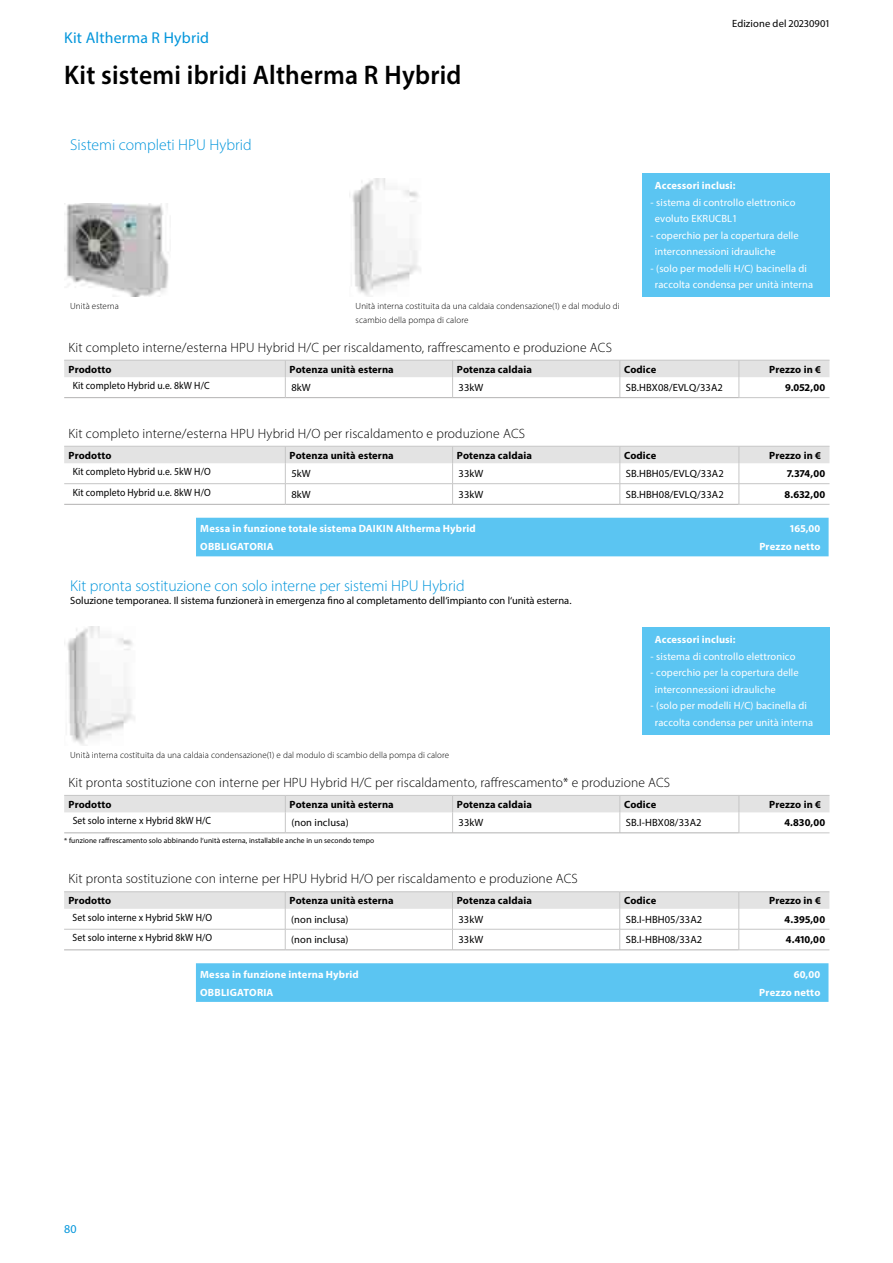
<style>
.page{position:relative;width:893px;height:1263px;background:#fff}
.page>*{position:absolute;margin:0;border:0;box-sizing:border-box;transform-origin:0 0}
.t1{font:600 27px "Myriad Pro";letter-spacing:.01em;color:#000;scale:.95 1}
.t2{font:300 15.75px "Myriad Pro";color:#0095db}
.t3{font:15.75px "Myriad Pro";letter-spacing:.01em;color:#0095db}
.t4{font:300 13.5px "Myriad Pro";letter-spacing:.01em;color:#000}
.t5{font:12px "Myriad Pro";color:#0095db}
.t6{font:10.5px/16.5px "Myriad Pro";letter-spacing:.01em;color:#fff}
.t7{font:10.5px "Myriad Pro";letter-spacing:.01em;color:#000}
.t8{font:700 10.5px "Myriad Pro";letter-spacing:.01em;color:#000}
.t9{font:700 10.5px/18px "Myriad Pro";letter-spacing:.02em;color:#fff}
.t10{font:10.5px "Myriad Pro";letter-spacing:.01em;color:#000;scale:.92 1}
.t11{font:300 9px/13.5px "Myriad Pro";letter-spacing:.01em;color:#000}
.t12{font:7.5px "Myriad Pro";letter-spacing:.01em;color:#000}
</style>
<div class="page">
<hr style="left:739px;top:397px;width:90px;height:1px;background:#c6c6c6">
<hr style="left:64px;top:397px;width:221px;height:1px;background:#b3b2b2">
<hr style="left:285px;top:397px;width:168px;height:1px;background:#b3b2b2">
<hr style="left:453px;top:397px;width:167px;height:1px;background:#b3b2b2">
<hr style="left:620px;top:397px;width:119px;height:1px;background:#b3b2b2">
<svg style="left:64px;top:360px;width:765px;height:37px"></svg>
<img style="left:64px;top:204px;width:105px;height:93px">
<img style="left:352px;top:178px;width:69px;height:119px">
<div style="left:642px;top:173px;width:187px;height:124px;background:#5bc5f2"></div>
<hr style="left:739px;top:504px;width:90px;height:1px;background:#c6c6c6">
<hr style="left:64px;top:504px;width:221px;height:1px;background:#b3b2b2">
<hr style="left:285px;top:504px;width:168px;height:1px;background:#b3b2b2">
<hr style="left:453px;top:504px;width:167px;height:1px;background:#b3b2b2">
<hr style="left:620px;top:504px;width:119px;height:1px;background:#b3b2b2">
<svg style="left:64px;top:446px;width:765px;height:58px"></svg>
<div style="left:196px;top:518px;width:633px;height:38px;background:#5bc5f2"></div>
<svg style="left:64px;top:795px;width:765px;height:38px"></svg>
<img style="left:64px;top:627px;width:71px;height:118px">
<div style="left:642px;top:627px;width:187px;height:107px;background:#5bc5f2"></div>
<hr style="left:64px;top:891px;width:221px;height:1px;background:#c6c6c6">
<hr style="left:285px;top:891px;width:167px;height:1px;background:#c6c6c6">
<hr style="left:452px;top:891px;width:168px;height:1px;background:#c6c6c6">
<hr style="left:620px;top:891px;width:119px;height:1px;background:#c6c6c6">
<hr style="left:739px;top:891px;width:90px;height:1px;background:#c6c6c6">
<svg style="left:64px;top:892px;width:765px;height:58px"></svg>
<div style="left:196px;top:963px;width:632px;height:39px;background:#5bc5f2"></div>
<p class="t3" style="left:64px;top:28px;width:146px">Kit Altherma R Hybrid</p>
<h1 class="t1" style="left:64px;top:58px;width:420px">Kit sistemi ibridi Altherma R Hybrid</h1>
<p class="t2" style="left:70px;top:135px;width:183px">Sistemi completi HPU Hybrid</p>
<p class="t7" style="left:732px;top:17px;width:99px">Edizione del 20230901</p>
<p class="t9" style="left:655px;top:176px;width:82px">Accessori inclusi:</p>
<p class="t6" style="left:655px;top:194px;width:142px;text-indent:-4px">- sistema di controllo elettronico evoluto EKRUCBL1</p>
<p class="t6" style="left:655px;top:227px;width:145px;text-indent:-4px">- coperchio per la copertura delle interconnessioni idrauliche</p>
<p class="t6" style="left:651px;top:260px;width:164px;text-align:center">- (solo per modelli H/C) bacinella di raccolta condensa per unità interna</p>
<p class="t11" style="left:70px;top:299px;width:50px">Unità esterna</p>
<p class="t11" style="left:356px;top:299px;width:266px">Unità interna costituita da una caldaia condensazione(1) e dal modulo di scambio della pompa di calore</p>
<p class="t4" style="left:68px;top:339px;width:545px">Kit completo interne/esterna HPU Hybrid H/C per riscaldamento, raffrescamento e produzione ACS</p>
<p class="t8" style="left:68px;top:362px;width:44px">Prodotto</p>
<p class="t8" style="left:290px;top:362px;width:106px">Potenza unità esterna</p>
<p class="t8" style="left:457px;top:362px;width:77px">Potenza caldaia</p>
<p class="t8" style="left:624px;top:362px;width:34px">Codice</p>
<p class="t8" style="left:769px;top:362px;width:53px">Prezzo in €</p>
<p class="t10" style="left:73px;top:379px;width:150px">Kit completo Hybrid u.e. 8kW H/C</p>
<p class="t7" style="left:291px;top:381px;width:21px">8kW</p>
<p class="t7" style="left:459px;top:381px;width:26px">33kW</p>
<p class="t7" style="left:626px;top:381px;width:99px">SB.HBX08/EVLQ/33A2</p>
<p class="t8" style="left:785px;top:381px;width:42px">9.052,00</p>
<p class="t4" style="left:68px;top:425px;width:458px">Kit completo interne/esterna HPU Hybrid H/O per riscaldamento e produzione ACS</p>
<p class="t8" style="left:68px;top:448px;width:44px">Prodotto</p>
<p class="t8" style="left:290px;top:448px;width:106px">Potenza unità esterna</p>
<p class="t8" style="left:457px;top:448px;width:77px">Potenza caldaia</p>
<p class="t8" style="left:624px;top:448px;width:34px">Codice</p>
<p class="t8" style="left:769px;top:448px;width:53px">Prezzo in €</p>
<p class="t10" style="left:73px;top:465px;width:152px">Kit completo Hybrid u.e. 5kW H/O</p>
<p class="t7" style="left:291px;top:467px;width:21px">5kW</p>
<p class="t7" style="left:459px;top:467px;width:26px">33kW</p>
<p class="t7" style="left:626px;top:467px;width:99px">SB.HBH05/EVLQ/33A2</p>
<p class="t8" style="left:787px;top:467px;width:40px">7.374,00</p>
<p class="t10" style="left:73px;top:486px;width:152px">Kit completo Hybrid u.e. 8kW H/O</p>
<p class="t7" style="left:291px;top:488px;width:21px">8kW</p>
<p class="t7" style="left:459px;top:488px;width:26px">33kW</p>
<p class="t7" style="left:626px;top:488px;width:99px">SB.HBH08/EVLQ/33A2</p>
<p class="t8" style="left:785px;top:488px;width:42px">8.632,00</p>
<p class="t9" style="left:200px;top:519px;width:277px">Messa in funzione totale sistema DAIKIN Altherma Hybrid<br>OBBLIGATORIA</p>
<p class="t9" style="left:759px;top:519px;width:63px;text-align:right">165,00<br>Prezzo netto</p>
<p class="t2" style="left:70px;top:576px;width:396px">Kit pronta sostituzione con solo interne per sistemi HPU Hybrid</p>
<p class="t7" style="left:70px;top:594px;width:503px">Soluzione temporanea. Il sistema funzionerà in emergenza fino al completamento dell‘impianto con l‘unità esterna.</p>
<p class="t9" style="left:655px;top:630px;width:82px">Accessori inclusi:</p>
<p class="t6" style="left:651px;top:648px;width:146px">- sistema di controllo elettronico</p>
<p class="t6" style="left:655px;top:664px;width:145px;text-indent:-4px">- coperchio per la copertura delle interconnessioni idrauliche</p>
<p class="t6" style="left:651px;top:697px;width:164px;text-align:center">- (solo per modelli H/C) bacinella di raccolta condensa per unità interna</p>
<p class="t11" style="left:70px;top:748px;width:380px">Unità interna costituita da una caldaia condensazione(1) e dal modulo di scambio della pompa di calore</p>
<p class="t4" style="left:68px;top:774px;width:603px">Kit pronta sostituzione con interne per HPU Hybrid H/C per riscaldamento, raffrescamento* e produzione ACS</p>
<p class="t8" style="left:68px;top:797px;width:44px">Prodotto</p>
<p class="t8" style="left:290px;top:797px;width:106px">Potenza unità esterna</p>
<p class="t8" style="left:457px;top:797px;width:77px">Potenza caldaia</p>
<p class="t8" style="left:624px;top:797px;width:34px">Codice</p>
<p class="t8" style="left:769px;top:797px;width:53px">Prezzo in €</p>
<p class="t10" style="left:73px;top:814px;width:152px">Set solo interne x Hybrid 8kW H/C</p>
<p class="t7" style="left:291px;top:816px;width:59px">(non inclusa)</p>
<p class="t7" style="left:459px;top:816px;width:26px">33kW</p>
<p class="t7" style="left:626px;top:816px;width:77px">SB.I-HBX08/33A2</p>
<p class="t8" style="left:784px;top:816px;width:42px">4.830,00</p>
<p class="t12" style="left:64px;top:836px;width:312px">* funzione raffrescamento solo abbinando l‘unità esterna, installabile anche in un secondo tempo</p>
<p class="t4" style="left:68px;top:871px;width:511px">Kit pronta sostituzione con interne per HPU Hybrid H/O per riscaldamento e produzione ACS</p>
<p class="t8" style="left:68px;top:894px;width:44px">Prodotto</p>
<p class="t8" style="left:289px;top:894px;width:106px">Potenza unità esterna</p>
<p class="t8" style="left:457px;top:894px;width:77px">Potenza caldaia</p>
<p class="t8" style="left:624px;top:894px;width:34px">Codice</p>
<p class="t8" style="left:769px;top:894px;width:53px">Prezzo in €</p>
<p class="t10" style="left:73px;top:911px;width:153px">Set solo interne x Hybrid 5kW H/O</p>
<p class="t7" style="left:291px;top:913px;width:59px">(non inclusa)</p>
<p class="t7" style="left:458px;top:913px;width:26px">33kW</p>
<p class="t7" style="left:626px;top:913px;width:78px">SB.I-HBH05/33A2</p>
<p class="t8" style="left:785px;top:912px;width:42px">4.395,00</p>
<p class="t10" style="left:73px;top:931px;width:153px">Set solo interne x Hybrid 8kW H/O</p>
<p class="t7" style="left:291px;top:933px;width:59px">(non inclusa)</p>
<p class="t7" style="left:458px;top:933px;width:26px">33kW</p>
<p class="t7" style="left:626px;top:933px;width:78px">SB.I-HBH08/33A2</p>
<p class="t8" style="left:786px;top:933px;width:41px">4.410,00</p>
<p class="t9" style="left:200px;top:965px;width:160px">Messa in funzione interna Hybrid<br>OBBLIGATORIA</p>
<p class="t9" style="left:759px;top:965px;width:63px;text-align:right">60,00<br>Prezzo netto</p>
<p class="t5" style="left:64px;top:1221px;width:14px">80</p>
</div>
